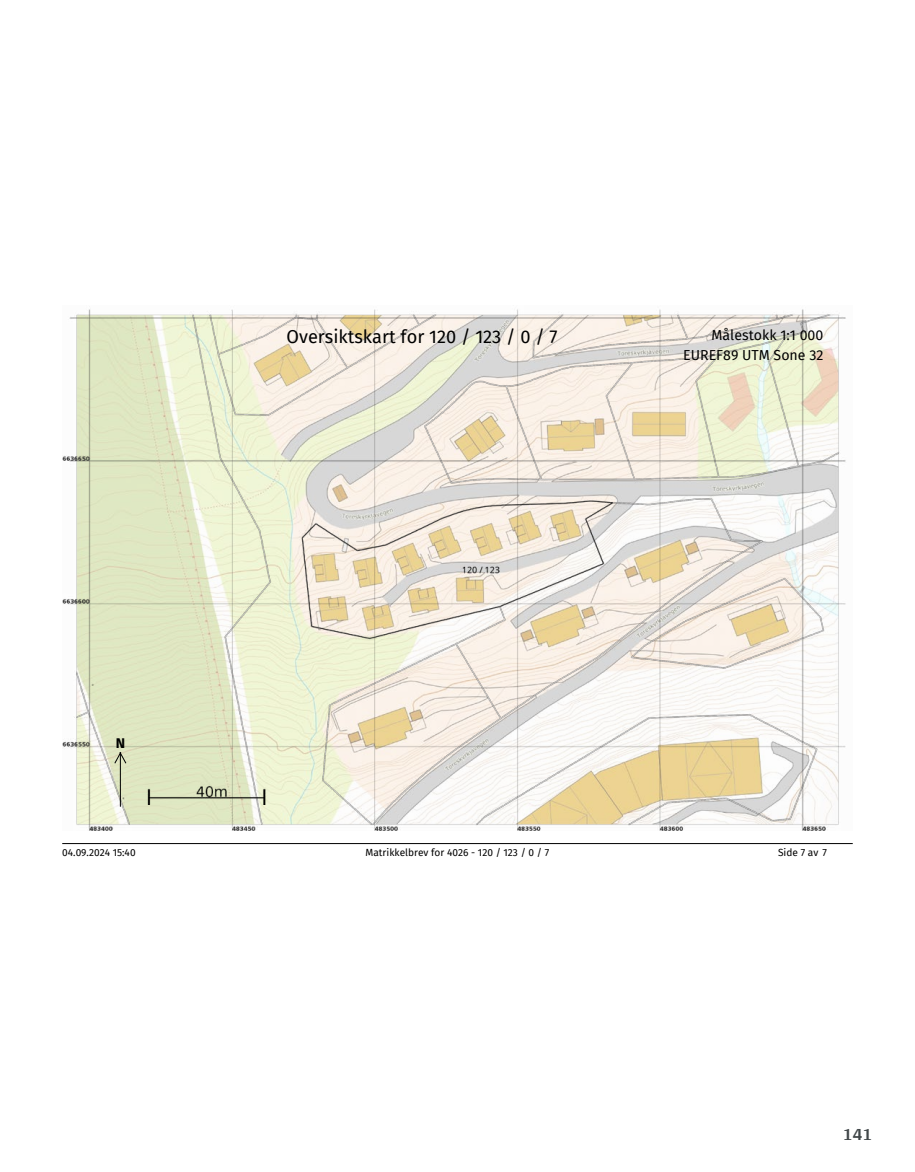
<style>
.page{position:relative;width:915px;height:1172px;background:#fff}
.page>*{position:absolute;margin:0;border:0;box-sizing:border-box;transform-origin:0 0}
.t1{font:18.15px "Fira Sans";color:#000}
.t2{font:700 18px "Arya";color:#414749}
.t3{font:14.1px/20.2px "Fira Sans";color:#000;text-align:right}
.t4{font:700 14.1px "Fira Sans";color:#000}
.t5{font:10.05px "Fira Sans";color:#000}
</style>
<div class="page">
<img style="left:62px;top:309px;width:784px;height:521px">
<hr style="left:120px;top:753px;width:1px;height:54px;background:#000">
<svg style="left:113px;top:751px;width:14px;height:14px"></svg>
<img style="left:145px;top:775px;width:122px;height:30px">
<hr style="left:62px;top:843px;width:790px;height:1px;background:#000">
<h1 class="t1" style="left:286px;top:323px;width:273px">Oversiktskart for 120 / 123 / 0 / 7</h1>
<h3 class="t3" style="left:683px;top:325px;width:142px">Målestokk 1:1 000<br>EUREF89 UTM Sone 32</h3>
<h3 class="t4" style="left:116px;top:731px;width:11px">N</h3>
<p class="t5" style="left:62px;top:844px;width:75px">04.09.2024 15:40</p>
<p class="t5" style="left:365px;top:844px;width:185px">Matrikkelbrev for 4026 - 120 / 123 / 0 / 7</p>
<p class="t5" style="left:777px;top:844px;width:50px">Side 7 av 7</p>
<h2 class="t2" style="left:842px;top:1123px;width:31px">141</h2>
</div>
